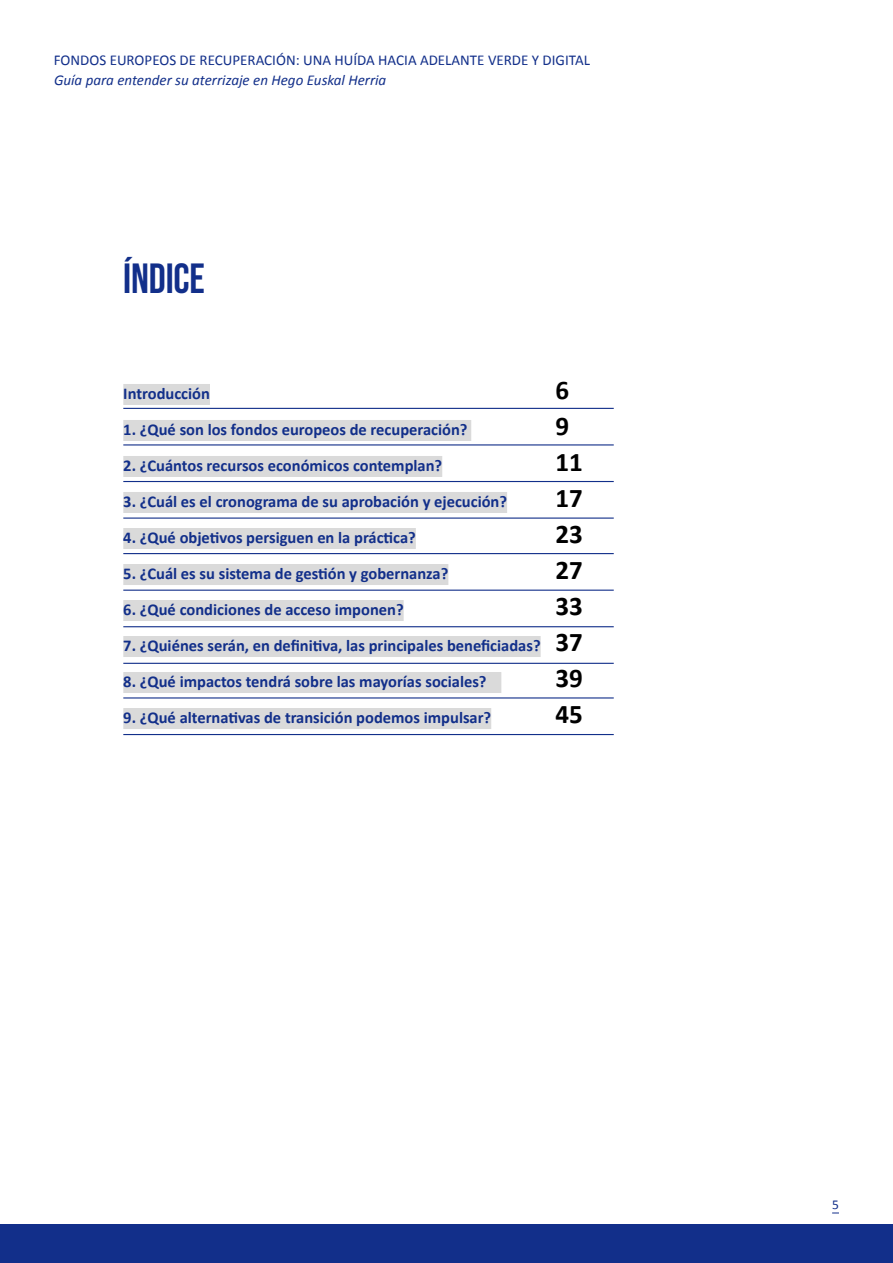
<style>
.page{position:relative;width:893px;height:1263px;background:#fff}
.page>*{position:absolute;margin:0;border:0;box-sizing:border-box;transform-origin:0 0}
.t1{font:42px "Bebas Neue";letter-spacing:-.005em;color:#122f8a}
.t2{font:700 27px "Calibri";color:#000}
.t3{font:700 16.5px "Calibri";color:#122f8a}
.t4{font:15px "Calibri";color:#122f8a}
.t5{font:italic 15px "Calibri";color:#122f8a}
.t6{font:13.5px "Calibri";color:#122f8a}
.s1{font-size:27px;color:#000}
</style>
<div class="page">
<div style="left:0;top:1225px;width:893px;height:38px;background:#122f8a"></div>
<div style="left:123px;top:384px;width:87px;height:21px;background:#dadada"></div>
<div style="left:123px;top:420px;width:348px;height:21px;background:#dadada"></div>
<div style="left:123px;top:456px;width:319px;height:21px;background:#dadada"></div>
<div style="left:123px;top:492px;width:384px;height:21px;background:#dadada"></div>
<div style="left:123px;top:528px;width:293px;height:21px;background:#dadada"></div>
<div style="left:123px;top:564px;width:325px;height:21px;background:#dadada"></div>
<div style="left:123px;top:600px;width:281px;height:21px;background:#dadada"></div>
<div style="left:123px;top:636px;width:418px;height:21px;background:#dadada"></div>
<div style="left:123px;top:672px;width:378px;height:21px;background:#dadada"></div>
<div style="left:123px;top:708px;width:368px;height:21px;background:#dadada"></div>
<hr style="left:123px;top:408px;width:491px;height:1px;background:#122f8a">
<hr style="left:123px;top:553px;width:491px;height:1px;background:#122f8a">
<hr style="left:123px;top:481px;width:491px;height:1px;background:#122f8a">
<hr style="left:123px;top:626px;width:491px;height:1px;background:#122f8a">
<hr style="left:123px;top:734px;width:491px;height:1px;background:#122f8a">
<hr style="left:123px;top:444px;width:491px;height:1px;background:#122f8a">
<hr style="left:123px;top:590px;width:491px;height:1px;background:#122f8a">
<hr style="left:123px;top:697px;width:491px;height:1px;background:#122f8a">
<hr style="left:123px;top:517px;width:491px;height:2px;background:#122f8a">
<hr style="left:123px;top:663px;width:491px;height:1px;background:#122f8a">
<p class="t4" style="left:54px;top:51px;width:538px">FONDOS EUROPEOS DE RECUPERACIÓN: UNA HUÍDA HACIA ADELANTE VERDE Y DIGITAL</p>
<p class="t5" style="left:54px;top:69px;width:334px">Guía para entender su aterrizaje en Hego Euskal Herria</p>
<h1 class="t1" style="left:123px;top:255px;width:83px">ÍNDICE</h1>
<p class="t3" style="left:123px;top:383px;width:88px">Introducción</p>
<h2 class="t2" style="left:555px;top:373px;width:15px">6</h2>
<p class="t3" style="left:123px;top:419px;width:346px">1. ¿Qué son los fondos europeos de recuperación?</p>
<h2 class="t2" style="left:555px;top:409px;width:15px">9</h2>
<p class="t3" style="left:123px;top:455px;width:320px">2. ¿Cuántos recursos económicos contemplan?</p>
<h2 class="t2" style="left:555px;top:445px;width:29px">11</h2>
<p class="t3" style="left:123px;top:491px;width:385px">3. ¿Cuál es el cronograma de su aprobación y ejecución?</p>
<h2 class="t2" style="left:555px;top:481px;width:29px">17</h2>
<p class="t3" style="left:123px;top:527px;width:294px">4. ¿Qué objetivos persiguen en la práctica?</p>
<h2 class="t2" style="left:555px;top:517px;width:29px">23</h2>
<p class="t3" style="left:123px;top:563px;width:327px">5. ¿Cuál es su sistema de gestión y gobernanza?</p>
<h2 class="t2" style="left:555px;top:553px;width:29px">27</h2>
<p class="t3" style="left:123px;top:599px;width:282px">6. ¿Qué condiciones de acceso imponen?</p>
<h2 class="t2" style="left:555px;top:589px;width:29px">33</h2>
<p class="t3" style="left:123px;top:635px;width:461px">7. ¿Quiénes serán, en definitiva, las principales beneficiadas? <span class="s1">37</span></p>
<p class="t3" style="left:123px;top:671px;width:365px">8. ¿Qué impactos tendrá sobre las mayorías sociales?</p>
<h2 class="t2" style="left:555px;top:661px;width:29px">39</h2>
<p class="t3" style="left:123px;top:707px;width:369px">9. ¿Qué alternativas de transición podemos impulsar?</p>
<h2 class="t2" style="left:555px;top:697px;width:29px">45</h2>
<p class="t6" style="left:832px;top:1195px;width:8px">5</p>
</div>
